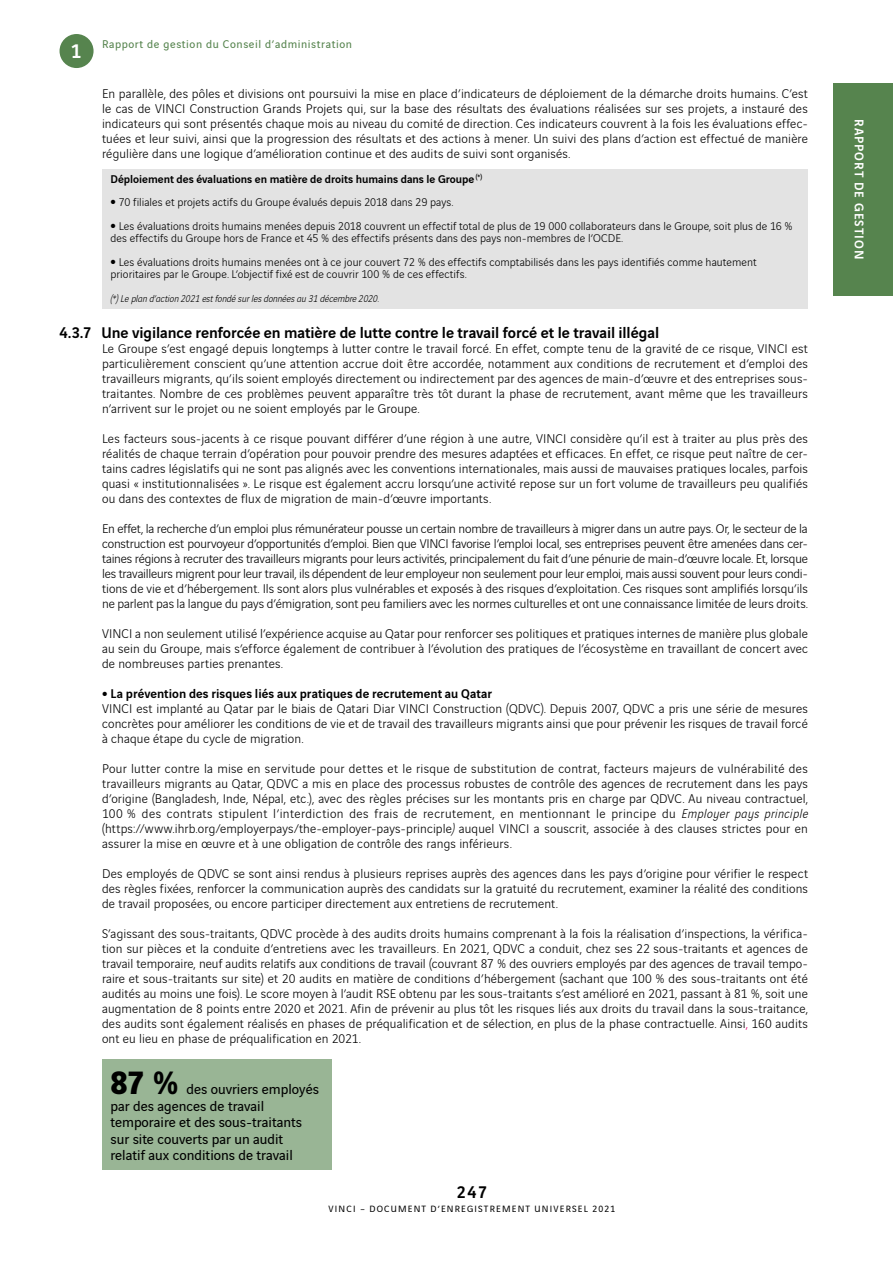
<style>
.page{position:relative;width:893px;height:1263px;background:#fff}
.page>*{position:absolute;margin:0;border:0;box-sizing:border-box;transform-origin:0 0}
.t1{font:700 34.5px "Vinci Sans";color:#000}
.t2{font:500 21px "Vinci Sans";color:#fff}
.t3{font:500 18px "Vinci Sans";color:#000}
.t4{font:500 16.5px "Vinci Sans";letter-spacing:-.005em;color:#000}
.t5{font:15px/16.5px "Vinci Sans";color:#000}
.t6{font:300 13.5px/15px "Vinci Sans";letter-spacing:.01em;color:#000;text-align:justify}
.t7{font:500 13.5px "Vinci Sans";letter-spacing:.075em;color:#fff}
.t8{font:300 12px/12px "Vinci Sans";letter-spacing:.005em;color:#000}
.t9{font:500 12px/22.5px "Vinci Sans";letter-spacing:-.005em;color:#000}
.t10{font:12px "Vinci Sans";letter-spacing:.05em;color:#56844e}
.t11{font:italic 300 10.5px "Vinci Sans";color:#000}
.t12{font:9.75px "Vinci Sans";letter-spacing:.12em;color:#000}
.s1{font-weight:400;font-size:9px}
.s2{font-weight:300}
.s3{font-weight:500}
.s4{font-style:italic}
.s5{color:#e60072}
</style>
<div class="page">
<div style="left:102px;top:170px;width:706px;height:16px;background:#e3e3e3"></div>
<div style="left:102px;top:180px;width:706px;height:17px;background:#e3e3e3"></div>
<div style="left:102px;top:192px;width:706px;height:21px;background:#e3e3e3"></div>
<div style="left:102px;top:209px;width:706px;height:16px;background:#e3e3e3"></div>
<div style="left:102px;top:216px;width:706px;height:33px;background:#e3e3e3"></div>
<div style="left:102px;top:245px;width:706px;height:16px;background:#e3e3e3"></div>
<div style="left:102px;top:252px;width:706px;height:57px;background:#e3e3e3"></div>
<div style="left:102px;top:1059px;width:230px;height:110px;background:#99b595"></div>
<div style="left:833px;top:83px;width:60px;height:212px;background:#56844e"></div>
<div style="left:60px;top:34px;width:34px;height:34px;background:#56844e;border-radius:50%"></div>
<h2 class="t2" style="left:71px;top:35px;width:12px">1</h2>
<p class="t10" style="left:102px;top:35px;width:251px">Rapport de gestion du Conseil d’administration</p>
<p class="t6" style="left:102px;top:85px;width:707px">En parallèle, des pôles et divisions ont poursuivi la mise en place d’indicateurs de déploiement de la démarche droits humains. C’est le cas de VINCI Construction Grands Projets qui, sur la base des résultats des évaluations réalisées sur ses projets, a instauré des indicateurs qui sont présentés chaque mois au niveau du comité de direction. Ces indicateurs couvrent à la fois les évaluations effec&shy;tuées et leur suivi, ainsi que la progression des résultats et des actions à mener. Un suivi des plans d’action est effectué de manière régulière dans une logique d’amélioration continue et des audits de suivi sont organisés.</p>
<p class="t9" style="left:111px;top:167px;width:373px">Déploiement des évaluations en matière de droits humains dans le Groupe <sup>(*) </sup><span class="s1">ˇ</span> <span class="s2">70 filiales et projets actifs du Groupe évalués depuis 2018 dans 29 pays.</span></p>
<p class="t8" style="left:111px;top:219px;width:684px"><span class="s1">ˇ</span> Les évaluations droits humains menées depuis 2018 couvrent un effectif total de plus de 19 000 collaborateurs dans le Groupe, soit plus de 16 % des effectifs du Groupe hors de France et 45 % des effectifs présents dans des pays non-membres de l’OCDE.</p>
<p class="t8" style="left:111px;top:255px;width:648px"><span class="s1">ˇ</span> Les évaluations droits humains menées ont à ce jour couvert 72 % des effectifs comptabilisés dans les pays identifiés comme hautement prioritaires par le Groupe. L’objectif fixé est de couvrir 100 % de ces effectifs.</p>
<p class="t11" style="left:111px;top:291px;width:270px">(*) Le plan d’action 2021 est fondé sur les données au 31 décembre 2020.</p>
<p class="t4" style="left:60px;top:320px;width:601px">4.3.7 Une vigilance renforcée en matière de lutte contre le travail forcé et le travail illégal</p>
<p class="t6" style="left:102px;top:340px;width:707px">Le Groupe s’est engagé depuis longtemps à lutter contre le travail forcé. En effet, compte tenu de la gravité de ce risque, VINCI est particulièrement conscient qu’une attention accrue doit être accordée, notamment aux conditions de recrutement et d’emploi des travailleurs migrants, qu’ils soient employés directement ou indirectement par des agences de main-d’œuvre et des entreprises sous&shy;traitantes. Nombre de ces problèmes peuvent apparaître très tôt durant la phase de recrutement, avant même que les travailleurs n’arrivent sur le projet ou ne soient employés par le Groupe.</p>
<p class="t6" style="left:102px;top:430px;width:707px">Les facteurs sous-jacents à ce risque pouvant différer d’une région à une autre, VINCI considère qu’il est à traiter au plus près des réalités de chaque terrain d’opération pour pouvoir prendre des mesures adaptées et efficaces. En effet, ce risque peut naître de cer&shy;tains cadres législatifs qui ne sont pas alignés avec les conventions internationales, mais aussi de mauvaises pratiques locales, parfois quasi « institutionnalisées ». Le risque est également accru lorsqu’une activité repose sur un fort volume de travailleurs peu qualifiés ou dans des contextes de flux de migration de main-d’œuvre importants.</p>
<p class="t6" style="left:102px;top:520px;width:707px">En effet, la recherche d’un emploi plus rémunérateur pousse un certain nombre de travailleurs à migrer dans un autre pays. Or, le secteur de la construction est pourvoyeur d’opportunités d’emploi. Bien que VINCI favorise l’emploi local, ses entreprises peuvent être amenées dans cer&shy;taines régions à recruter des travailleurs migrants pour leurs activités, principalement du fait d’une pénurie de main-d’œuvre locale. Et, lorsque les travailleurs migrent pour leur travail, ils dépendent de leur employeur non seulement pour leur emploi, mais aussi souvent pour leurs condi&shy;tions de vie et d’hébergement. Ils sont alors plus vulnérables et exposés à des risques d’exploitation. Ces risques sont amplifiés lorsqu’ils ne parlent pas la langue du pays d’émigration, sont peu familiers avec les normes culturelles et ont une connaissance limitée de leurs droits.</p>
<p class="t6" style="left:102px;top:625px;width:707px">VINCI a non seulement utilisé l’expérience acquise au Qatar pour renforcer ses politiques et pratiques internes de manière plus globale au sein du Groupe, mais s’efforce également de contribuer à l’évolution des pratiques de l’écosystème en travaillant de concert avec de nombreuses parties prenantes.</p>
<p class="t6" style="left:102px;top:685px;width:707px;text-align:left"><span class="s1">ˇ</span> <span class="s3">La prévention des risques liés aux pratiques de recrutement au Qatar<br></span>VINCI est implanté au Qatar par le biais de Qatari Diar VINCI Construction (QDVC). Depuis 2007, QDVC a pris une série de mesures concrètes pour améliorer les conditions de vie et de travail des travailleurs migrants ainsi que pour prévenir les risques de travail forcé à chaque étape du cycle de migration.</p>
<p class="t6" style="left:102px;top:760px;width:707px">Pour lutter contre la mise en servitude pour dettes et le risque de substitution de contrat, facteurs majeurs de vulnérabilité des travailleurs migrants au Qatar, QDVC a mis en place des processus robustes de contrôle des agences de recrutement dans les pays d’origine (Bangladesh, Inde, Népal, etc.), avec des règles précises sur les montants pris en charge par QDVC. Au niveau contractuel, 100 % des contrats stipulent l’interdiction des frais de recrutement, en mentionnant le principe du <span class="s4">Employer pays principle </span>(https://www.ihrb.org/employerpays/the-employer-pays-principle<span class="s4">)</span> auquel VINCI a souscrit, associée à des clauses strictes pour en assurer la mise en œuvre et à une obligation de contrôle des rangs inférieurs.</p>
<p class="t6" style="left:102px;top:865px;width:707px">Des employés de QDVC se sont ainsi rendus à plusieurs reprises auprès des agences dans les pays d’origine pour vérifier le respect des règles fixées, renforcer la communication auprès des candidats sur la gratuité du recrutement, examiner la réalité des conditions de travail proposées, ou encore participer directement aux entretiens de recrutement.</p>
<p class="t6" style="left:102px;top:925px;width:707px">S’agissant des sous-traitants, QDVC procède à des audits droits humains comprenant à la fois la réalisation d’inspections, la vérifica&shy;tion sur pièces et la conduite d’entretiens avec les travailleurs. En 2021, QDVC a conduit, chez ses 22 sous-traitants et agences de travail temporaire, neuf audits relatifs aux conditions de travail (couvrant 87 % des ouvriers employés par des agences de travail tempo&shy;raire et sous-traitants sur site) et 20 audits en matière de conditions d’hébergement (sachant que 100 % des sous-traitants ont été audités au moins une fois). Le score moyen à l’audit RSE obtenu par les sous-traitants s’est amélioré en 2021, passant à 81 %, soit une augmentation de 8 points entre 2020 et 2021. Afin de prévenir au plus tôt les risques liés aux droits du travail dans la sous-traitance, des audits sont également réalisés en phases de préqualification et de sélection, en plus de la phase contractuelle. Ainsi<span class="s5">,</span> 160 audits ont eu lieu en phase de préqualification en 2021.</p>
<h1 class="t1" style="left:111px;top:1055px;width:70px">87 %</h1>
<p class="t5" style="left:111px;top:1079px;width:210px;text-indent:76px">des ouvriers employés par des agences de travail temporaire et des sous-traitants sur site couverts par un audit relatif aux conditions de travail</p>
<h3 class="t3" style="left:457px;top:1178px;width:32px">247</h3>
<p class="t12" style="left:329px;top:1201px;width:288px">VINCI – DOCUMENT D’ENREGISTREMENT UNIVERSEL 2021</p>
<p class="t7" style="left:870px;top:119px;width:142px;rotate:90deg">RAPPORT DE GESTION</p>
</div>
